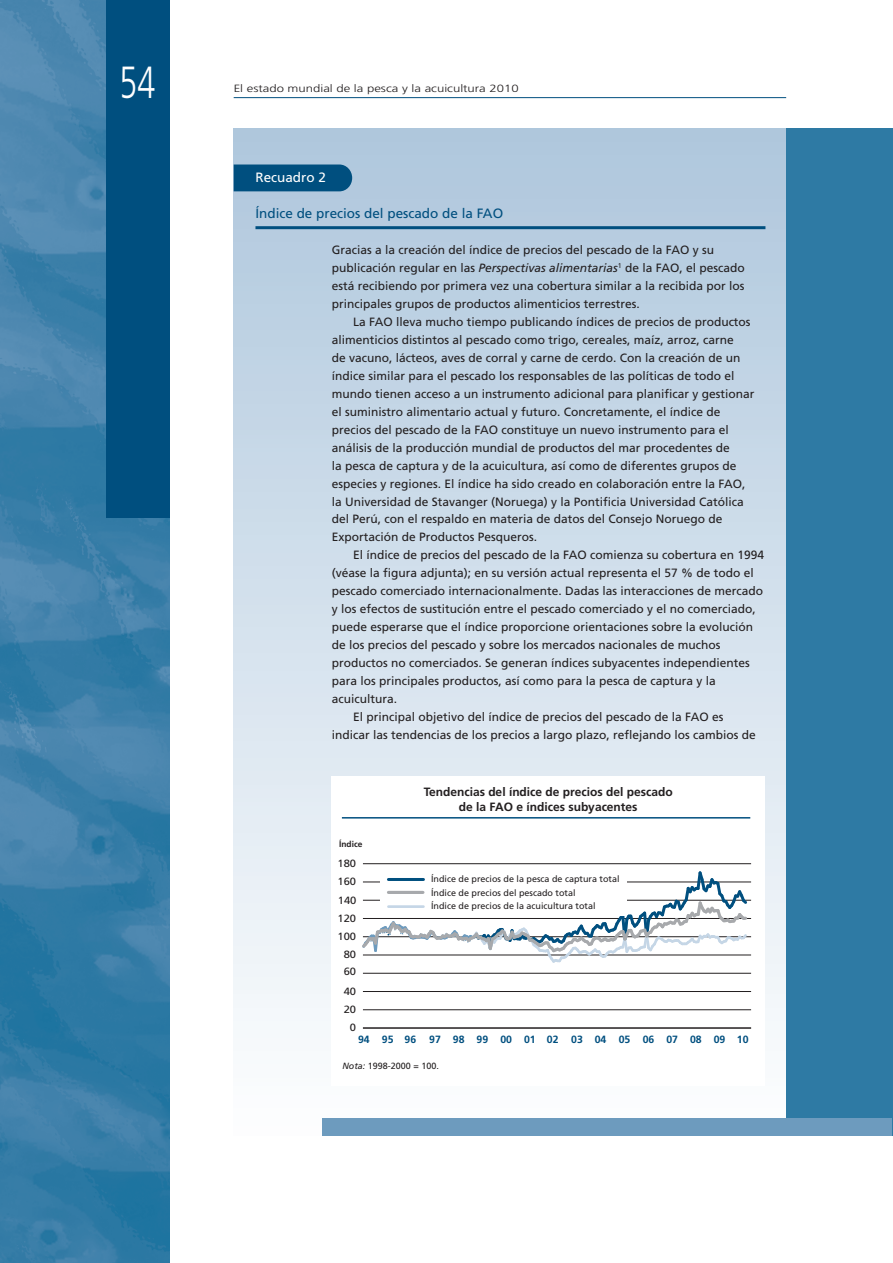
<style>
.page{position:relative;width:893px;height:1263px;background:#fff}
.page>*{position:absolute;margin:0;border:0;box-sizing:border-box;transform-origin:0 0}
.t1{font:300 45px "Frutiger LT Std";color:#fff;scale:.72 1}
.t2{font:13.5px "Frutiger LT Std";color:#004f7f}
.t3{font:13.5px "Frutiger LT Std";color:#fff}
.t4{font:12px/18px "Frutiger LT Std";color:#231f20}
.t5{font:700 12px/15px "Frutiger LT Std";color:#231f20;text-align:center}
.t6{font:300 10.5px "Frutiger LT Std";color:#231f20;scale:1.25 1}
.t7{font:700 10.5px "Frutiger LT Std";color:#004f7f}
.t8{font:10.5px "Frutiger LT Std";color:#231f20;scale:1.07 1}
.t9{font:9px/13.5px "Frutiger LT Std";color:#231f20}
.t10{font:700 8.4px "Frutiger LT Std";color:#231f20}
.s1{font-style:italic}
</style>
<div class="page">
<img style="left:0;top:0;width:170px;height:1262px">
<div style="left:106px;top:0;width:64px;height:518px;background:#004f7f"></div>
<hr style="left:234px;top:97px;width:552px;height:1px;background:#004f7f">
<div style="left:234px;top:129px;width:552px;height:1007px;background:linear-gradient(to bottom,#aec6dc,#fefeff)"></div>
<div style="left:786px;top:129px;width:106px;height:1007px;background:#2e7aa4"></div>
<div style="left:322px;top:1118px;width:570px;height:18px;background:#6d9bbe"></div>
<div style="left:331px;top:776px;width:434px;height:309px;background:#fff"></div>
<hr style="left:363px;top:1028px;width:388px;height:1px;background:#231f20">
<hr style="left:363px;top:1010px;width:388px;height:1px;background:#231f20">
<hr style="left:363px;top:991px;width:388px;height:1px;background:#231f20">
<hr style="left:363px;top:973px;width:388px;height:1px;background:#231f20">
<hr style="left:363px;top:955px;width:388px;height:1px;background:#231f20">
<hr style="left:363px;top:936px;width:388px;height:1px;background:#231f20">
<hr style="left:363px;top:918px;width:388px;height:1px;background:#231f20">
<hr style="left:363px;top:900px;width:388px;height:1px;background:#231f20">
<hr style="left:363px;top:882px;width:388px;height:1px;background:#231f20">
<hr style="left:363px;top:863px;width:388px;height:1px;background:#231f20">
<svg style="left:362px;top:871px;width:388px;height:92px"></svg>
<hr style="left:342px;top:817px;width:408px;height:2px;background:#004f7f">
<div style="left:380px;top:871px;width:247px;height:45px;background:#fff"></div>
<hr style="left:388px;top:905px;width:35px;height:3px;background:#c5d6e6">
<hr style="left:388px;top:891px;width:35px;height:3px;background:#a7a9ac">
<hr style="left:388px;top:878px;width:35px;height:3px;background:#004f7f">
<div style="left:234px;top:165px;width:118px;height:26px;background:#004f7f"></div>
<hr style="left:255px;top:226px;width:510px;height:3px;background:#004f7f">
<h1 class="t1" style="left:119px;top:63px;width:52px">54</h1>
<p class="t6" style="left:234px;top:84px;width:229px">El estado mundial de la pesca y la acuicultura 2010</p>
<p class="t3" style="left:255px;top:171px;width:72px">Recuadro 2</p>
<p class="t2" style="left:255px;top:207px;width:249px">Índice de precios del pescado de la FAO</p>
<p class="t4" style="left:332px;top:241px;width:414px">Gracias a la creación del índice de precios del pescado de la FAO y su publicación regular en las <span class="s1">Perspectivas alimentarias</span><sup>1</sup> de la FAO, el pescado está recibiendo por primera vez una cobertura similar a la recibida por los principales grupos de productos alimenticios terrestres.</p>
<p class="t4" style="left:332px;top:313px;width:424px;text-indent:21px">La FAO lleva mucho tiempo publicando índices de precios de productos alimenticios distintos al pescado como trigo, cereales, maíz, arroz, carne<br>de vacuno, lácteos, aves de corral y carne de cerdo. Con la creación de un índice similar para el pescado los responsables de las políticas de todo el mundo tienen acceso a un instrumento adicional para planificar y gestionar el suministro alimentario actual y futuro. Concretamente, el índice de precios del pescado de la FAO constituye un nuevo instrumento para el análisis de la producción mundial de productos del mar procedentes de<br>la pesca de captura y de la acuicultura, así como de diferentes grupos de especies y regiones. El índice ha sido creado en colaboración entre la FAO, la Universidad de Stavanger (Noruega) y la Pontificia Universidad Católica del Perú, con el respaldo en materia de datos del Consejo Noruego de Exportación de Productos Pesqueros.</p>
<p class="t4" style="left:353px;top:547px;width:412px">El índice de precios del pescado de la FAO comienza su cobertura en 1994</p>
<p class="t4" style="left:332px;top:565px;width:423px">(véase la figura adjunta); en su versión actual representa el 57 % de todo el</p>
<p class="t4" style="left:332px;top:583px;width:433px">pescado comerciado internacionalmente. Dadas las interacciones de mercado</p>
<p class="t4" style="left:332px;top:601px;width:425px">y los efectos de sustitución entre el pescado comerciado y el no comerciado,</p>
<p class="t4" style="left:332px;top:619px;width:423px">puede esperarse que el índice proporcione orientaciones sobre la evolución</p>
<p class="t4" style="left:332px;top:637px;width:390px">de los precios del pescado y sobre los mercados nacionales de muchos</p>
<p class="t4" style="left:332px;top:655px;width:419px">productos no comerciados. Se generan índices subyacentes independientes</p>
<p class="t4" style="left:332px;top:673px;width:385px">para los principales productos, así como para la pesca de captura y la</p>
<p class="t4" style="left:332px;top:691px;width:67px">acuicultura.</p>
<p class="t4" style="left:353px;top:709px;width:372px">El principal objetivo del índice de precios del pescado de la FAO es</p>
<p class="t4" style="left:332px;top:727px;width:425px">indicar las tendencias de los precios a largo plazo, reflejando los cambios de</p>
<p class="t10" style="left:339px;top:840px;width:25px">Índice</p>
<p class="t8" style="left:337px;top:859px;width:19px">180</p>
<p class="t8" style="left:337px;top:877px;width:19px">160</p>
<p class="t8" style="left:338px;top:895px;width:19px">140</p>
<p class="t8" style="left:337px;top:914px;width:19px">120</p>
<p class="t8" style="left:337px;top:932px;width:19px">100</p>
<p class="t8" style="left:344px;top:950px;width:13px">80</p>
<p class="t8" style="left:344px;top:967px;width:13px">60</p>
<p class="t8" style="left:344px;top:987px;width:13px">40</p>
<p class="t8" style="left:344px;top:1005px;width:13px">20</p>
<p class="t8" style="left:350px;top:1023px;width:7px">0</p>
<p class="t5" style="left:424px;top:785px;width:250px">Tendencias del índice de precios del pescado de la FAO e índices subyacentes</p>
<p class="t9" style="left:431px;top:873px;width:190px">Índice de precios de la pesca de captura total<br>Índice de precios del pescado total<br>Índice de precios de la acuicultura total</p>
<p class="t7" style="left:358px;top:1034px;width:392px">94 95 96 97 98 99 00 01 02 03 04 05 06 07 08 09 10</p>
<p class="t9" style="left:342px;top:1059px;width:98px"><span class="s1">Nota:</span> 1998-2000 = 100.</p>
</div>
